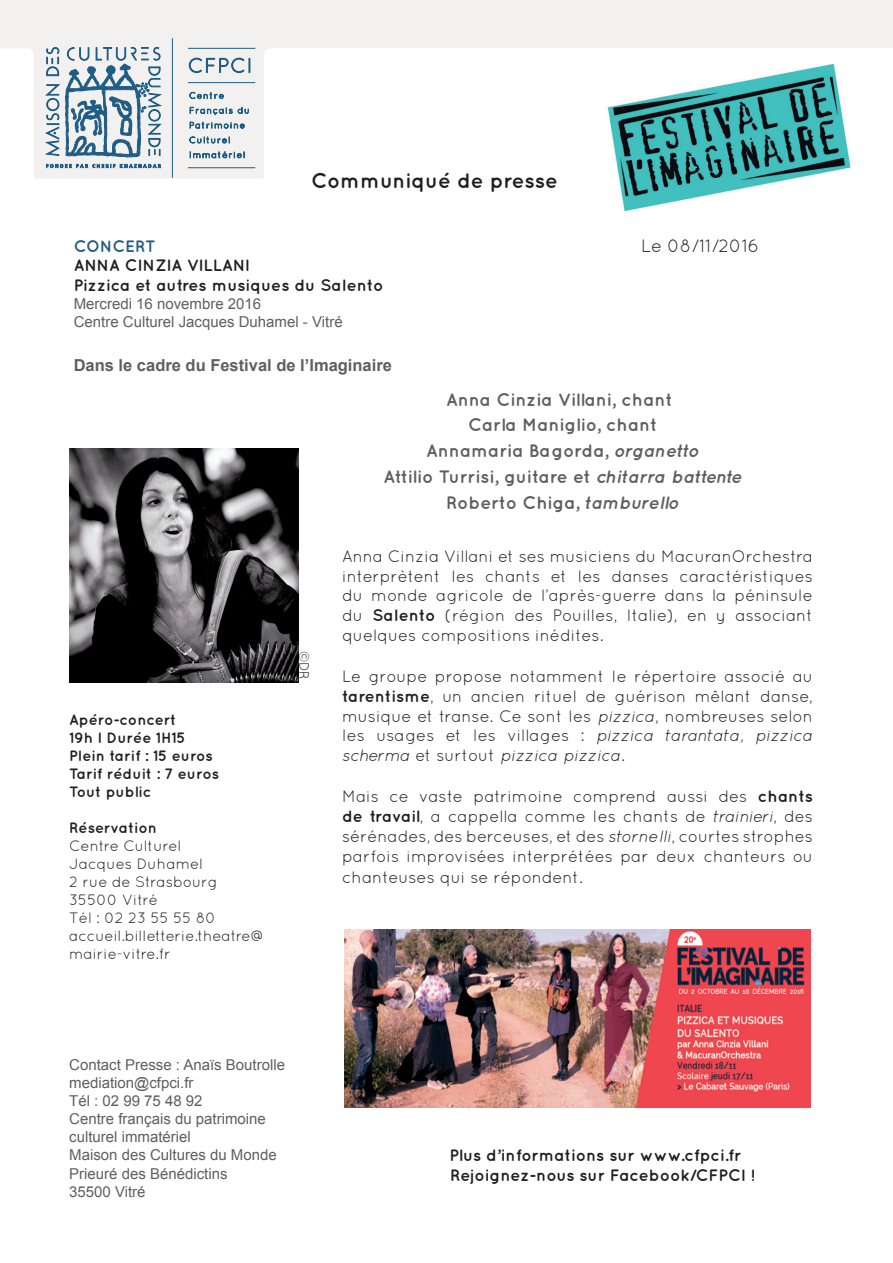
<style>
.page{position:relative;width:893px;height:1263px;background:#fff}
.page>*{position:absolute;margin:0;border:0;box-sizing:border-box;transform-origin:0 0}
.t1{font:700 21px "Quicksand";color:#231f20}
.t2{font:700 18px/25.8px "Quicksand";color:#5f5f62;text-align:center}
.t3{font:18px "Quicksand";color:#231f20}
.t4{font:16.5px/19.8px "Quicksand";color:#231f20;text-align:justify}
.t5{font:700 16.5px/19.8px "Quicksand";color:#231f20}
.t6{font:700 16.5px "Arial";color:#5f5f62}
.t7{font:700 16.5px "Quicksand";letter-spacing:-.01em;color:#205d86}
.t8{font:15px/18px "Arial";color:#5f5f62}
.t9{font:15px/18px "Quicksand";color:#231f20}
.t10{font:700 15px/18px "Quicksand";color:#231f20}
.t11{font:13.5px "Quicksand";color:#231f20}
.s1{font-style:italic}
.s2{font-weight:700}
</style>
<div class="page">
<svg style="left:0;top:0;width:893px;height:179px;fill:#f2f1ef"></svg>
<svg style="left:189px;top:91px;width:60px;height:70px"></svg>
<svg style="left:188px;top:57px;width:63px;height:17px"></svg>
<svg style="left:45px;top:47px;width:118px;height:124px"></svg>
<hr style="left:172px;top:38px;width:1px;height:140px;background:#205d86">
<hr style="left:188px;top:48px;width:67px;height:1px;background:#205d86">
<hr style="left:188px;top:82px;width:67px;height:1px;background:#205d86">
<hr style="left:188px;top:167px;width:67px;height:1px;background:#205d86">
<img style="left:69px;top:448px;width:230px;height:234px">
<img style="left:592px;top:53px;width:285px;height:159px">
<img style="left:345px;top:929px;width:466px;height:178px">
<p class="t1" style="left:311px;top:168px;width:248px">Communiqué de presse</p>
<p class="t7" style="left:74px;top:236px;width:84px">CONCERT</p>
<p class="t3" style="left:641px;top:235px;width:120px">Le 08/11/2016</p>
<p class="t5" style="left:74px;top:255px;width:311px">ANNA CINZIA VILLANI<br>Pizzica et autres musiques du Salento</p>
<p class="t8" style="left:74px;top:295px;width:271px">Mercredi 16 novembre 2016<br>Centre Culturel Jacques Duhamel - Vitré</p>
<p class="t6" style="left:74px;top:354px;width:320px">Dans le cadre du Festival de l’Imaginaire</p>
<p class="t2" style="left:384px;top:386px;width:360px">Anna Cinzia Villani, chant<br>Carla Maniglio, chant<br>Annamaria Bagorda, <span class="s1">organetto<br></span>Attilio Turrisi, guitare et <span class="s1">chitarra battente<br></span>Roberto Chiga, <span class="s1">tamburello</span></p>
<p class="t4" style="left:342px;top:546px;width:472px">Anna Cinzia Villani et ses musiciens du MacuranOrchestra interprètent les chants et les danses caractéristiques du monde agricole de l’après-guerre dans la péninsule du <span class="s2">Salento</span> (région des Pouilles, Italie), en y associant quelques compositions inédites.</p>
<p class="t4" style="left:342px;top:666px;width:472px">Le groupe propose notamment le répertoire associé au <span class="s2">tarentisme</span>, un ancien rituel de guérison mêlant danse, musique et transe. Ce sont les <span class="s1">pizzica</span>, nombreuses selon les usages et les villages : <span class="s1">pizzica tarantata, pizzica scherma</span> et surtout <span class="s1">pizzica pizzica</span>.</p>
<p class="t4" style="left:342px;top:786px;width:472px">Mais ce vaste patrimoine comprend aussi des <span class="s2">chants de travail</span>, a cappella comme les chants de <span class="s1">trainieri</span>, des sérénades, des berceuses, et des <span class="s1">stornelli</span>, courtes strophes parfois improvisées interprétées par deux chanteurs ou</p>
<p class="t4" style="left:342px;top:867px;width:242px">chanteuses qui se répondent.</p>
<p class="t11" style="left:312px;top:651px;width:31px;rotate:90deg">©DR</p>
<p class="t10" style="left:69px;top:711px;width:151px">Apéro-concert<br>19h I Durée 1H15<br>Plein tarif : 15 euros<br>Tarif réduit : 7 euros<br>Tout public</p>
<p class="t10" style="left:69px;top:819px;width:89px">Réservation</p>
<p class="t9" style="left:69px;top:837px;width:198px">Centre Culturel<br>Jacques Duhamel<br>2 rue de Strasbourg<br>35500 Vitré<br>Tél : 02 23 55 55 80 accueil.billetterie.theatre@ mairie-vitre.fr</p>
<p class="t8" style="left:69px;top:1056px;width:217px">Contact Presse : Anaïs Boutrolle mediation@cfpci.fr<br>Tél : 02 99 75 48 92<br>Centre français du patrimoine culturel immatériel<br>Maison des Cultures du Monde<br>Prieuré des Bénédictins<br>35500 Vitré</p>
<p class="t5" style="left:449px;top:1144px;width:307px">Plus d’informations sur www.cfpci.fr<br>Rejoignez-nous sur Facebook/CFPCI !</p>
</div>
